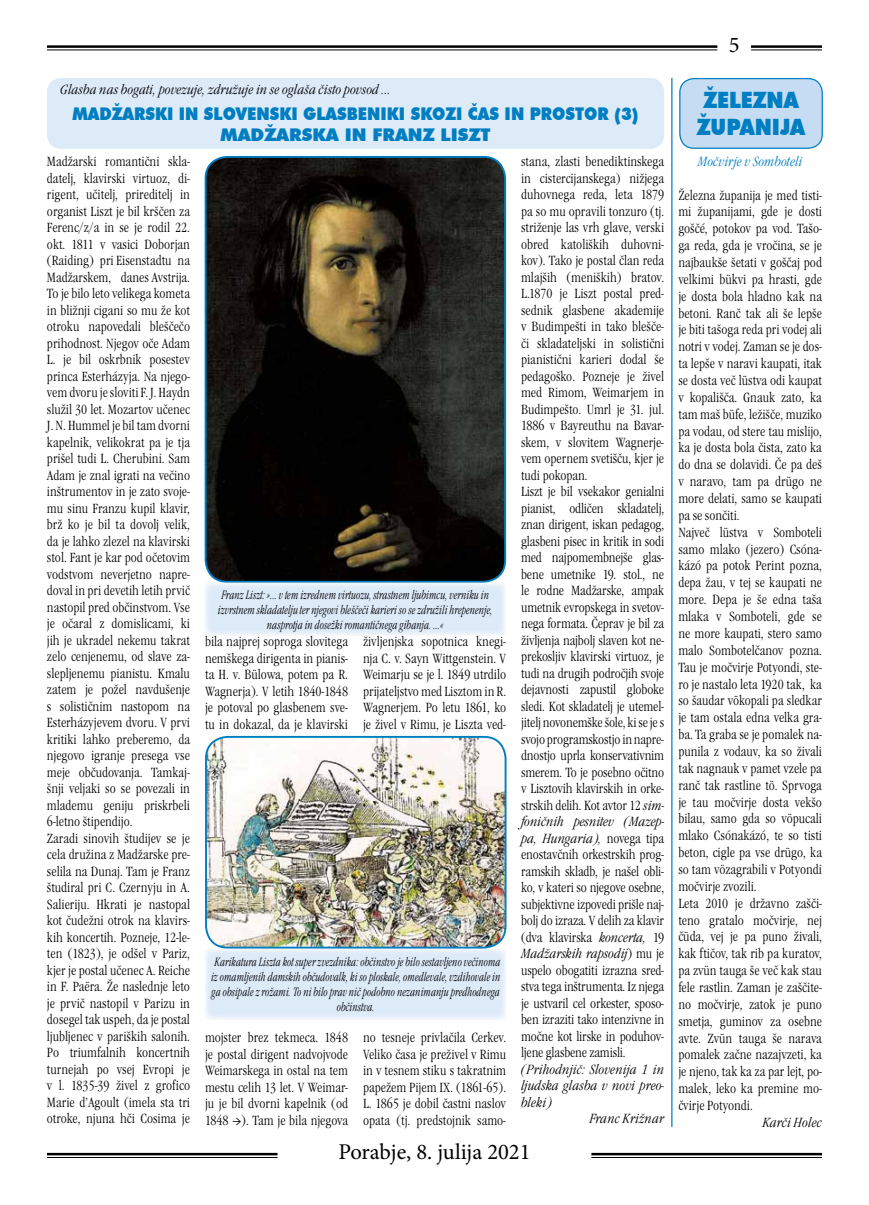
<style>
.page{position:relative;width:869px;height:1205px;background:#fff}
.page>*{position:absolute;margin:0;border:0;box-sizing:border-box;transform-origin:0 0}
.t1{font:22.5px "Minion Pro";color:#000}
.t2{font:900 22.5px/27px "Futura BT";color:#007ec2;scale:.9 1}
.t3{font:900 17.5px "Futura BT";color:#007ec2;scale:.9 1}
.t4{font:900 17.5px "Futura BT";color:#007ec2}
.t5{font:13.75px/16.5px "Garamond Itc TEE Ligh Cond";color:#000;text-align:justify}
.t6{font:13.75px/16.5px "Garamond Itc TEE Ligh Cond Ital";color:#000}
.t7{font:13.75px "Garamond Itc TEE Ligh Cond Ital";color:#007ec2}
.t8{font:12.5px/15px "Garamond Itc TEE Ligh Cond Ital";color:#000;text-align:center;scale:.8 1}
.s1{font-family:"Minion Pro"}
.s2{font-family:"Garamond Itc TEE Ligh Cond Ital"}
.s3{font-family:"Garamond Itc TEE Ligh Cond"}
</style>
<div class="page">
<hr style="left:750px;top:45px;width:71px;height:3px;background:#000">
<hr style="left:750px;top:50px;width:71px;height:1px;background:#000">
<hr style="left:47px;top:45px;width:670px;height:3px;background:#000">
<hr style="left:47px;top:50px;width:670px;height:1px;background:#000">
<hr style="left:47px;top:1153px;width:230px;height:2px;background:#000">
<hr style="left:47px;top:1157px;width:230px;height:1px;background:#000">
<hr style="left:591px;top:1153px;width:230px;height:2px;background:#000">
<hr style="left:591px;top:1157px;width:230px;height:1px;background:#000">
<div style="left:679px;top:79px;width:142px;height:69px;background:#c6dcf2;border-radius:14px"></div>
<div style="left:679px;top:78px;width:143px;height:71px;border:1px solid #007ec2;border-radius:14px"></div>
<hr style="left:671px;top:78px;width:1px;height:1049px;background:#007ec2">
<div style="left:47px;top:78px;width:616px;height:71px;background:#ddeaf8;border-radius:14px"></div>
<img style="left:207px;top:157px;width:298px;height:424px">
<div style="left:204px;top:156px;width:302px;height:427px;border:2px solid #007ec2;border-radius:22px"></div>
<div style="left:204px;top:583px;width:301px;height:53px;background:#ddeaf8"></div>
<img style="left:206px;top:737px;width:299px;height:210px">
<div style="left:205px;top:736px;width:301px;height:212px;border:2px solid #007ec2;border-radius:22px"></div>
<div style="left:205px;top:948px;width:301px;height:71px;background:#ddeaf8"></div>
<p class="t6" style="left:60px;top:81px;width:332px">Glasba nas bogati, povezuje, združuje in se oglaša čisto povsod ...</p>
<p class="t3" style="left:72px;top:103px;width:170px">MADŽARSKI IN SLOVEN</p>
<p class="t3" style="left:269px;top:103px;width:109px">SKI GLASBENIKI</p>
<p class="t3" style="left:410px;top:103px;width:146px">SKOZI ČAS IN PRO</p>
<p class="t3" style="left:565px;top:103px;width:25px">STOR</p>
<p class="t3" style="left:614px;top:103px;width:29px">(3)</p>
<p class="t4" style="left:220px;top:124px;width:271px">MADŽARSKA IN FRANZ LISZT</p>
<p class="t5" style="left:47px;top:153px;width:144px;text-align:left">Madžarski romantični skla&shy;datelj, klavirski virtuoz, di&shy;rigent, učitelj, prireditelj in organist Liszt je bil krščen za<br>Ferenc/z/a in se je rodil 22. okt. 1811 v vasici Doborjan (Raiding) pri Eisenstadtu na<br>Madžarskem, danes Avstrija.<br>To je bilo leto velikega kometa in bližnji cigani so mu že kot otroku napovedali bleščečo prihodnost. Njegov oče Adam<br>L. je bil oskrbnik posestev princa Esterházyja. Na njego&shy;vem dvoru je sloviti F. J. Haydn služil 30 let. Mozartov učenec<br>J. N. Hummel je bil tam dvorni kapelnik, velikokrat pa je tja prišel tudi L. Cherubini. Sam<br>Adam je znal igrati na večino inštrumentov in je zato svoje&shy;mu sinu Franzu kupil klavir, brž ko je bil ta dovolj velik, da je lahko zlezel na klavirski stol. Fant je kar pod očetovim vodstvom neverjetno napre&shy;doval in pri devetih letih prvič nastopil pred občinstvom. Vse je očaral z domislicami, ki jih je ukradel nekemu takrat zelo cenjenemu, od slave za&shy;slepljenemu pianistu. Kmalu zatem je požel navdušenje s solističnim nastopom na<br>Esterházyjevem dvoru. V prvi kritiki lahko preberemo, da njegovo igranje presega vse meje občudovanja. Tamkaj&shy;šnji veljaki so se povezali in mlademu geniju priskrbeli<br>6-letno štipendijo.<br>Zaradi sinovih študijev se je cela družina z Madžarske pre&shy;selila na Dunaj. Tam je Franz študiral pri C. Czernyju in A.<br>Salieriju. Hkrati je nastopal kot čudežni otrok na klavirs&shy;kih koncertih. Pozneje, 12-le&shy;ten (1823), je odšel v Pariz, kjer je postal učenec A. Reiche in F. Paëra. Že naslednje leto je prvič nastopil v Parizu in dosegel tak uspeh, da je postal ljubljenec v pariških salonih.<br>Po triumfalnih koncertnih turnejah po vsej Evropi je v l. 1835-39 živel z grofico<br>Marie d’Agoult (imela sta tri otroke, njuna hči Cosima je</p>
<p class="t8" style="left:218px;top:587px;width:344px">Franz Liszt: »… v tem izrednem virtuozu, strastnem ljubimcu, verniku in izvrstnem skladatelju ter njegovi bleščeči karieri so se združili hrepenenje, nasprotja in dosežki romantičnega gibanja. …«</p>
<p class="t5" style="left:205px;top:633px;width:144px">bila najprej soproga slovitega nemškega dirigenta in pianis&shy;ta H. v. Bülowa, potem pa R.<br>Wagnerja). V letih 1840-1848 je potoval po glasbenem sve&shy;tu in dokazal, da je klavirski</p>
<p class="t5" style="left:363px;top:633px;width:144px">življenjska sopotnica knegi&shy;nja C. v. Sayn Wittgenstein. V Weimarju se je l. 1849 utrdilo prijateljstvo med Lisztom in R.<br>Wagnerjem. Po letu 1861, ko je živel v Rimu, je Liszta ved-</p>
<p class="t8" style="left:211px;top:955px;width:363px">Karikatura Liszta kot super zvezdnika: občinstvo je bilo sestavljeno večinoma iz omamljenih damskih občudovalk, ki so ploskale, omedlevale, vzdihovale in ga obsipale z rožami. To ni bilo prav nič podobno nezanimanju predhodnega občinstva.</p>
<p class="t5" style="left:205px;top:1029px;width:144px">mojster brez tekmeca. 1848 je postal dirigent nadvojvode Weimarskega in ostal na tem mestu celih 13 let. V Weimar&shy;ju je bil dvorni kapelnik (od 1848 <span class="s1">→</span>). Tam je bila njegova</p>
<p class="t5" style="left:363px;top:1029px;width:144px">no tesneje privlačila Cerkev.<br>Veliko časa je preživel v Rimu in v tesnem stiku s takratnim papežem Pijem IX. (1861-65).<br>L. 1865 je dobil častni naslov opata (tj. predstojnik samo-</p>
<p class="t5" style="left:521px;top:153px;width:145px;text-align:left">stana, zlasti benediktinskega in cistercijanskega) nižjega duhovnega reda, leta 1879 pa so mu opravili tonzuro (tj. striženje las vrh glave, verski obred katoliških duhovni&shy;kov). Tako je postal član reda mlajših (meniških) bratov.<br>L.1870 je Liszt postal pred&shy;sednik glasbene akademije v Budimpešti in tako blešče&shy;či skladateljski in solistični pianistični karieri dodal še pedagoško. Pozneje je živel med Rimom, Weimarjem in<br>Budimpešto. Umrl je 31. jul.<br>1886 v Bayreuthu na Bavar&shy;skem, v slovitem Wagnerje&shy;vem opernem svetišču, kjer je tudi pokopan.<br>Liszt je bil vsekakor genialni pianist, odličen skladatelj, znan dirigent, iskan pedagog, glasbeni pisec in kritik in sodi med najpomembnejše glas&shy;bene umetnike 19. stol., ne le rodne Madžarske, ampak umetnik evropskega in svetov&shy;nega formata. Čeprav je bil za življenja najbolj slaven kot ne&shy;prekosljiv klavirski virtuoz, je tudi na drugih področjih svoje dejavnosti zapustil globoke sledi. Kot skladatelj je utemel&shy;jitelj novonemške šole, ki se je s svojo programskostjo in napre&shy;dnostjo uprla konservativnim smerem. To je posebno očitno v Lisztovih klavirskih in orke&shy;strskih delih. Kot avtor 12 <span class="s2">sim-</span></p>
<p class="t6" style="left:521px;top:814px;width:145px">foničnih pesnitev (Mazep&shy;pa, Hungaria), <span class="s3">novega tipa</span></p>
<p class="t5" style="left:521px;top:846px;width:144px">enostavčnih orkestrskih prog&shy;ramskih skladb, je našel obli&shy;ko, v kateri so njegove osebne, subjektivne izpovedi prišle naj&shy;bolj do izraza. V delih za klavir (dva klavirska <span class="s2">koncerta,</span> 19</p>
<p class="t6" style="left:521px;top:946px;width:144px">Madžarskih rapsodij<span class="s3">) mu je</span></p>
<p class="t5" style="left:521px;top:962px;width:144px">uspelo obogatiti izrazna sred&shy;stva tega inštrumenta. Iz njega je ustvaril cel orkester, sposo&shy;ben izraziti tako intenzivne in močne kot lirske in poduhov&shy;ljene glasbene zamisli.</p>
<p class="t6" style="left:521px;top:1061px;width:144px">(Prihodnjič: Slovenija 1 in</p>
<p class="t6" style="left:521px;top:1078px;width:145px">ljudska glasba v novi preo-</p>
<p class="t6" style="left:521px;top:1094px;width:32px">bleki)</p>
<p class="t6" style="left:589px;top:1111px;width:76px">Franc Križnar</p>
<h1 class="t1" style="left:338px;top:1137px;width:194px">Porabje, 8. julija 2021</h1>
<h1 class="t1" style="left:728px;top:30px;width:12px">5</h1>
<h1 class="t2" style="left:696px;top:87px;width:96px">ŽELEZNA<br>ŽUPANIJA</h1>
<p class="t7" style="left:697px;top:154px;width:106px">Močvirje v Somboteli</p>
<p class="t5" style="left:678px;top:187px;width:145px;line-height:16.9px;text-align:left">Železna županija je med tisti&shy;mi županijami, gde je dosti goščé, potokov pa vod. Tašo&shy;ga reda, gda je vročina, se je najbaukše šetati v goščaj pod velkimi bükvi pa hrasti, gde je dosta bola hladno kak na betoni. Ranč tak ali še lepše je biti tašoga reda pri vodej ali notri v vodej. Zaman se je dos&shy;ta lepše v naravi kaupati, itak se dosta več lüstva odi kaupat v kopališča. Gnauk zato, ka tam maš büfe, ležišče, muziko pa vodau, od stere tau mislijo, ka je dosta bola čista, zato ka do dna se dolavidi. Če pa deš v naravo, tam pa drügo ne more delati, samo se kaupati pa se sončiti.<br>Največ lüstva v Somboteli samo mlako (jezero) Csóna&shy;kázó pa potok Perint pozna, depa žau, v tej se kaupati ne more. Depa je še edna taša mlaka v Somboteli, gde se ne more kaupati, stero samo malo Sombotelčanov pozna.<br>Tau je močvirje Potyondi, ste&shy;ro je nastalo leta 1920 tak, ka so šaudar vökopali pa sledkar je tam ostala edna velka gra&shy;ba. Ta graba se je pomalek na&shy;punila z vodauv, ka so živali tak nagnauk v pamet vzele pa ranč tak rastline tö. Sprvoga je tau močvirje dosta vekšo bilau, samo gda so vöpucali mlako Csónakázó, te so tisti beton, cigle pa vse drügo, ka so tam vözagrabili v Potyondi močvirje zvozili.<br>Leta 2010 je državno zašči&shy;teno gratalo močvirje, nej čüda, vej je pa puno živali, kak ftičov, tak rib pa kuratov, pa zvün tauga še več kak stau fele rastlin. Zaman je zaščite&shy;no močvirje, zatok je puno smetja, guminov za osebne avte. Zvün tauga še narava pomalek začne nazajvzeti, ka je njeno, tak ka za par lejt, po&shy;malek, leko ka premine mo&shy;čvirje Potyondi.</p>
<p class="t6" style="left:762px;top:1114px;width:61px">Karči Holec</p>
</div>
